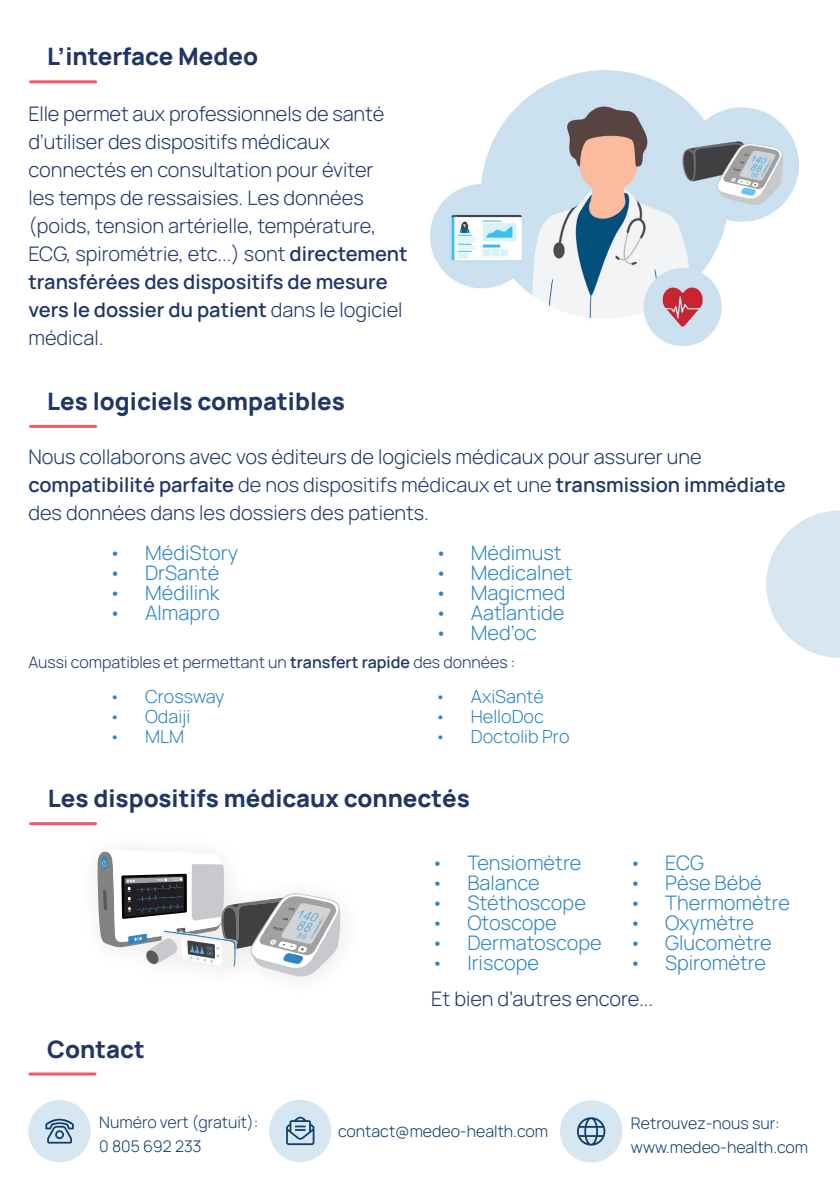
<style>
.page{position:relative;width:840px;height:1191px;background:#fff}
.page>*{position:absolute;margin:0;border:0;box-sizing:border-box;transform-origin:0 0}
.t1{font:800 24px "Manrope";color:#1f3666}
.t2{font:300 20px/28px "Manrope";color:#1f3666}
.t3{font:300 20px "Manrope";color:#2e85c2}
.t4{font:300 18px "Manrope";color:#2e85c2}
.Basic_P{font:300 16px/24px "Manrope";color:#0c3f6c}
.t5{font:300 16px "Manrope";color:#1f3666}
.s1{font-weight:600}
</style>
<div class="page">
<div style="left:28px;top:1100px;width:63px;height:62px;background:#d6e7f2;border-radius:50%"></div>
<svg style="left:45px;top:1118px;width:29px;height:25px"></svg>
<div style="left:269px;top:1099px;width:62px;height:63px;background:#d6e7f2;border-radius:50%"></div>
<svg style="left:286px;top:1116px;width:28px;height:29px"></svg>
<div style="left:559px;top:1100px;width:63px;height:62px;background:#d6e7f2;border-radius:50%"></div>
<svg style="left:577px;top:1117px;width:28px;height:28px"></svg>
<hr style="left:30px;top:1072px;width:65px;height:3px;background:#f55769">
<hr style="left:31px;top:425px;width:65px;height:3px;background:#f55769">
<img style="left:430px;top:71px;width:368px;height:274px">
<hr style="left:31px;top:80px;width:65px;height:3px;background:#f55769">
<svg style="left:97px;top:851px;width:243px;height:125px"></svg>
<hr style="left:31px;top:822px;width:65px;height:3px;background:#f55769">
<svg style="left:766px;top:510px;width:73px;height:148px"></svg>
<p class="t1" style="left:47px;top:40px;width:212px">L’interface Medeo</p>
<p class="t2" style="left:28px;top:98px;width:380px">Elle permet aux professionnels de santé d’utiliser des dispositifs médicaux connectés en consultation pour éviter<br>les temps de ressaisies. Les données (poids, tension artérielle, température, ECG, spirométrie, etc...) sont <span class="s1">directement transférées des dispositifs de mesure vers le dossier du patient</span> dans le logiciel médical.</p>
<p class="t1" style="left:47px;top:384px;width:299px">Les logiciels compatibles</p>
<p class="t2" style="left:28px;top:442px;width:758px">Nous collaborons avec vos éditeurs de logiciels médicaux pour assurer une <span class="s1">compatibilité parfaite</span> de nos dispositifs médicaux et une <span class="s1">transmission immédiate </span>des données dans les dossiers des patients.</p>
<p class="t3" style="left:109px;top:538px;width:131px">• MédiStory</p>
<p class="t3" style="left:109px;top:558px;width:112px">• DrSanté</p>
<p class="t3" style="left:109px;top:578px;width:112px">• Médilink</p>
<p class="t3" style="left:109px;top:598px;width:112px">• Almapro</p>
<p class="t3" style="left:434px;top:538px;width:128px">• Médimust</p>
<p class="t3" style="left:434px;top:558px;width:139px">• Medicalnet</p>
<p class="t3" style="left:434px;top:578px;width:132px">• Magicmed</p>
<p class="t3" style="left:434px;top:598px;width:131px">• Aatlantide</p>
<p class="t3" style="left:434px;top:618px;width:103px">• Med’oc</p>
<p class="t5" style="left:28px;top:650px;width:488px">Aussi compatibles et permettant un <span class="s1">transfert rapide</span> des données :</p>
<p class="t4" style="left:109px;top:683px;width:117px">• Crossway</p>
<p class="t4" style="left:109px;top:703px;width:83px">• Odaiji</p>
<p class="t4" style="left:109px;top:723px;width:77px">• MLM</p>
<p class="t4" style="left:434px;top:683px;width:111px">• AxiSanté</p>
<p class="t4" style="left:434px;top:703px;width:111px">• HelloDoc</p>
<p class="t4" style="left:434px;top:723px;width:136px">• Doctolib Pro</p>
<p class="t1" style="left:48px;top:781px;width:423px">Les dispositifs médicaux connectés</p>
<p class="t3" style="left:431px;top:849px;width:151px">• Tensiomètre</p>
<p class="t3" style="left:431px;top:869px;width:110px">• Balance</p>
<p class="t3" style="left:431px;top:889px;width:156px">• Stéthoscope</p>
<p class="t3" style="left:431px;top:909px;width:127px">• Otoscope</p>
<p class="t3" style="left:431px;top:929px;width:172px">• Dermatoscope</p>
<p class="t3" style="left:431px;top:949px;width:109px">• Iriscope</p>
<p class="t3" style="left:628px;top:849px;width:76px">• ECG</p>
<p class="t3" style="left:628px;top:869px;width:134px">• Pèse Bébé</p>
<p class="t3" style="left:628px;top:889px;width:162px">• Thermomètre</p>
<p class="t3" style="left:628px;top:909px;width:126px">• Oxymètre</p>
<p class="t3" style="left:628px;top:929px;width:144px">• Glucomètre</p>
<p class="t3" style="left:628px;top:949px;width:138px">• Spiromètre</p>
<p class="t1" style="left:47px;top:1032px;width:99px">Contact</p>
<p class="t2" style="left:431px;top:983px;width:223px">Et bien d’autres encore...</p>
<p class="Basic_P" style="left:99px;top:1109px;width:160px">Numéro vert (gratuit):<br>0 805 692 233</p>
<p class="Basic_P" style="left:338px;top:1118px;width:211px">contact@medeo-health.com</p>
<p class="Basic_P" style="left:630px;top:1110px;width:179px">Retrouvez-nous sur: www.medeo-health.com</p>
</div>
